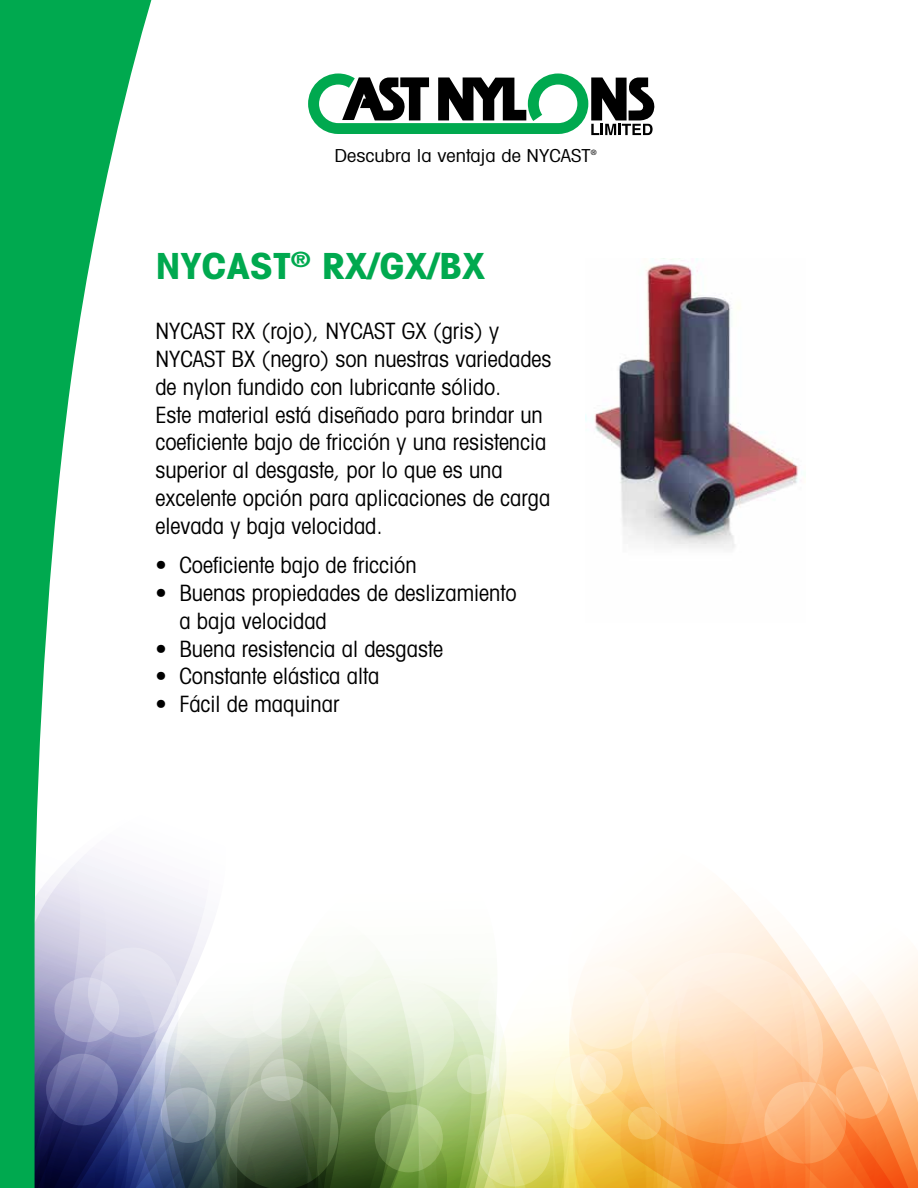
<style>
.page{position:relative;width:918px;height:1188px;background:#fff}
.page>*{position:absolute;margin:0;border:0;box-sizing:border-box;transform-origin:0 0}
.t1{font:700 condensed 36px "Avant Garde";color:#00a94f;scale:1.15 1}
.t2{font:condensed 22.5px/27.8px "Avant Garde";color:#000}
.t3{font:condensed 17.85px "Avant Garde";color:#000;scale:1.15 1}
.t4{font:condensed 7.35px "Avant Garde";color:#000}
</style>
<div class="page">
<img style="left:155px;top:880px;width:763px;height:308px">
<svg style="left:308px;top:74px;width:347px;height:61px"></svg>
<svg style="left:0;top:0;width:155px;height:1188px"></svg>
<img style="left:585px;top:258px;width:214px;height:291px">
<p class="t3" style="left:335px;top:145px;width:224px">Descubra la ventaja de NYCAST</p>
<p class="t4" style="left:591px;top:148px;width:7px">®</p>
<h1 class="t1" style="left:155px;top:243px;width:288px">NYCAST<sup>®</sup> RX/GX/BX</h1>
<p class="t2" style="left:155px;top:317px;width:398px">NYCAST RX (rojo), NYCAST GX (gris) y NYCAST BX (negro) son nuestras variedades de nylon fundido con lubricante sólido.<br>Este material está diseñado para brindar un coeficiente bajo de fricción y una resistencia superior al desgaste, por lo que es una excelente opción para aplicaciones de carga elevada y baja velocidad.</p>
<p class="t2" style="left:155px;top:551px;width:263px">• Coeficiente bajo de fricción</p>
<p class="t2" style="left:179px;top:579px;width:339px;text-indent:-24px">• Buenas propiedades de deslizamiento a baja velocidad</p>
<p class="t2" style="left:155px;top:634px;width:289px">• Buena resistencia al desgaste</p>
<p class="t2" style="left:155px;top:662px;width:225px">• Constante elástica alta</p>
<p class="t2" style="left:155px;top:690px;width:185px">• Fácil de maquinar</p>
</div>
